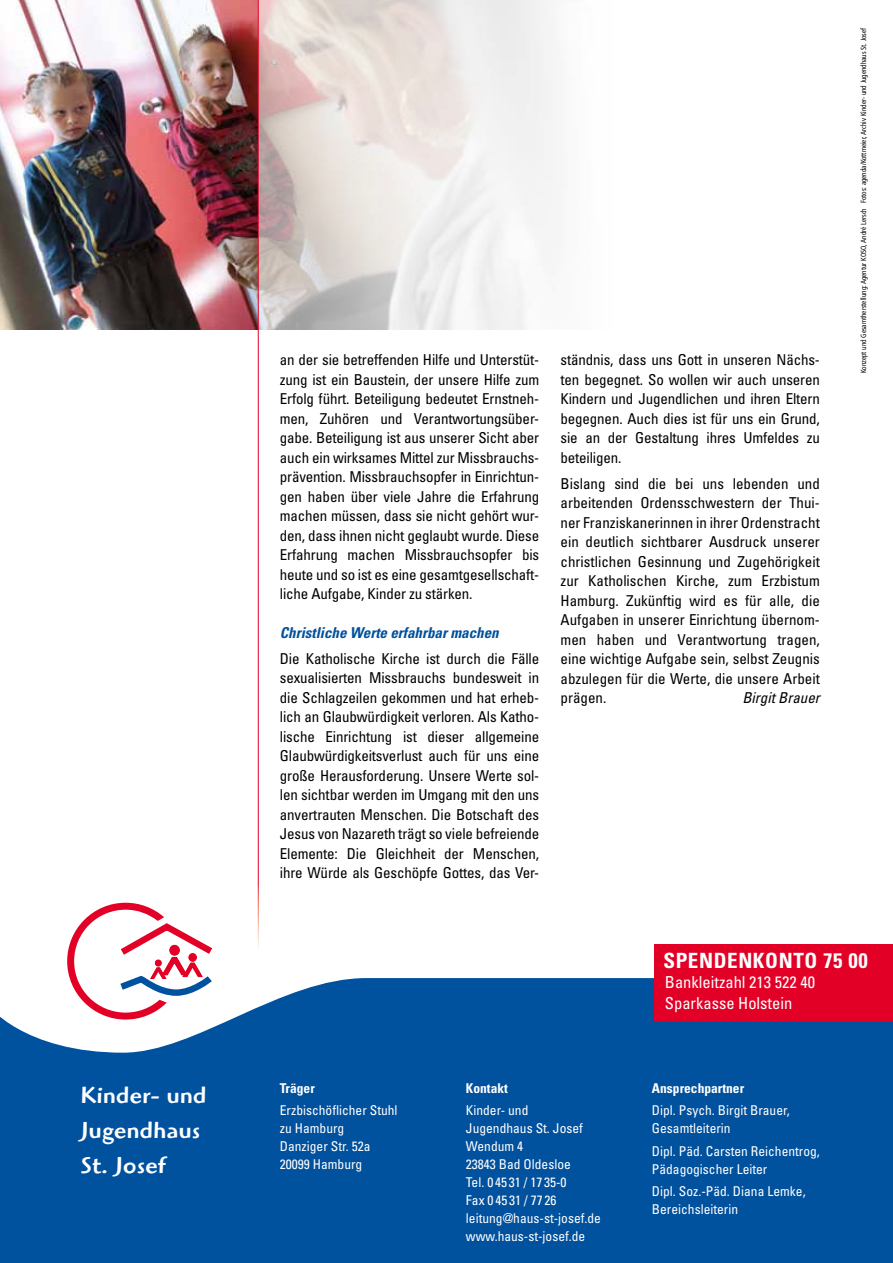
<style>
.page{position:relative;width:893px;height:1263px;background:#fff}
.page>*{position:absolute;margin:0;border:0;box-sizing:border-box;transform-origin:0 0}
.t1{font:500 24.15px/34.5px "Highlander ITC";letter-spacing:.02em;color:#fff}
.t2{font:700 condensed 21px "Univers";letter-spacing:.03em;color:#fff}
.t3{font:condensed 16.5px/21px "Univers";color:#fff}
.t4{font:condensed 15px/19.5px "Univers";letter-spacing:-.01em;color:#000;text-align:justify}
.t5{font:italic 700 condensed 15px "Univers";color:#00519e}
.t6{font:italic condensed 15px "Univers";color:#000}
.t7{font:condensed 13.5px/18px "Univers";color:#fff}
.t8{font:700 condensed 13.5px "Univers";color:#fff}
.t9{font:condensed 7.5px "Frutiger";color:#000;scale:.95 1}
</style>
<div class="page">
<img style="left:257px;top:0;width:297px;height:330px">
<div style="left:0;top:978px;width:893px;height:285px;background:#00519e"></div>
<svg style="left:67px;top:903px;width:148px;height:116px"></svg>
<div style="left:655px;top:944px;width:238px;height:77px;background:#e20026"></div>
<img style="left:0;top:0;width:257px;height:330px">
<hr style="left:258px;top:0;width:1px;height:885px;background:#e20026">
<hr style="left:258px;top:884px;width:1px;height:67px;background:#fff">
<h1 class="t1" style="left:81px;top:1078px;width:127px">Kinder- und<br>Jugendhaus<br>St. Josef</h1>
<p class="t4" style="left:280px;top:350px;width:261px">an der sie betreffenden Hilfe und Unterstüt&shy;zung ist ein Baustein, der unsere Hilfe zum Erfolg führt. Beteiligung bedeutet Ernstneh&shy;men, Zuhören und Verantwortungsüber&shy;gabe. Beteiligung ist aus unserer Sicht aber auch ein wirksames Mittel zur Missbrauchs&shy;prävention. Missbrauchsopfer in Einrichtun&shy;gen haben über viele Jahre die Erfahrung machen müssen, dass sie nicht gehört wur&shy;den, dass ihnen nicht geglaubt wurde. Diese Erfahrung machen Missbrauchsopfer bis heute und so ist es eine gesamtgesellschaft&shy;liche Aufgabe, Kinder zu stärken.</p>
<p class="t5" style="left:280px;top:623px;width:220px">Christliche Werte erfahrbar machen</p>
<p class="t4" style="left:280px;top:648px;width:261px">Die Katholische Kirche ist durch die Fälle sexualisierten Missbrauchs bundesweit in die Schlagzeilen gekommen und hat erheb&shy;lich an Glaubwürdigkeit verloren. Als Katho&shy;lische Einrichtung ist dieser allgemeine Glaubwürdigkeitsverlust auch für uns eine große Herausforderung. Unsere Werte sol&shy;len sichtbar werden im Umgang mit den uns anvertrauten Menschen. Die Botschaft des Jesus von Nazareth trägt so viele befreiende Elemente: Die Gleichheit der Menschen, ihre Würde als Geschöpfe Gottes, das Ver-</p>
<p class="t4" style="left:560px;top:350px;width:261px">ständnis, dass uns Gott in unseren Nächs&shy;ten begegnet. So wollen wir auch unseren Kindern und Jugendlichen und ihren Eltern begegnen. Auch dies ist für uns ein Grund, sie an der Gestaltung ihres Umfeldes zu beteiligen.</p>
<p class="t4" style="left:560px;top:473px;width:261px">Bislang sind die bei uns lebenden und arbeitenden Ordensschwestern der Thui&shy;ner Franziskanerinnen in ihrer Ordenstracht ein deutlich sichtbarer Ausdruck unserer christlichen Gesinnung und Zugehörigkeit zur Katholischen Kirche, zum Erzbistum Hamburg. Zukünftig wird es für alle, die Aufgaben in unserer Einrichtung übernom&shy;men haben und Verantwortung tragen, eine wichtige Aufgabe sein, selbst Zeugnis abzulegen für die Werte, die unsere Arbeit prägen.</p>
<p class="t6" style="left:742px;top:688px;width:79px">Birgit Brauer</p>
<p class="t9" style="left:859px;top:373px;width:365px;rotate:-90deg">Konzept und Gesamtherstellung: Agentur KOSO, André Lersch Fotos: agenda/Kottmeier, Archiv Kinder- und Jugendhaus St. Josef</p>
<h2 class="t2" style="left:663px;top:947px;width:206px">Spendenkonto 75 00</h2>
<p class="t3" style="left:665px;top:971px;width:152px">Bankleitzahl 213 522 40<br>Sparkasse Holstein</p>
<p class="t8" style="left:280px;top:1080px;width:36px">Träger</p>
<p class="t7" style="left:280px;top:1101px;width:119px">Erzbischöflicher Stuhl zu Hamburg<br>Danziger Str. 52a<br>20099 Hamburg</p>
<p class="t8" style="left:466px;top:1080px;width:44px">Kontakt</p>
<p class="t7" style="left:466px;top:1101px;width:137px">Kinder- und<br>Jugendhaus St. Josef<br>Wendum 4<br>23843 Bad Oldesloe<br>Tel. 0 45 31 / 17 35-0<br>Fax 0 45 31 / 77 26 leitung@haus-st-josef.de www.haus-st-josef.de</p>
<p class="t8" style="left:652px;top:1080px;width:94px">Ansprechpartner</p>
<p class="t7" style="left:652px;top:1101px;width:139px">Dipl. Psych. Birgit Brauer,<br>Gesamtleiterin</p>
<p class="t7" style="left:652px;top:1141px;width:169px">Dipl. Päd. Carsten Reichentrog,<br>Pädagogischer Leiter</p>
<p class="t7" style="left:652px;top:1182px;width:155px">Dipl. Soz.-Päd. Diana Lemke,<br>Bereichsleiterin</p>
</div>
